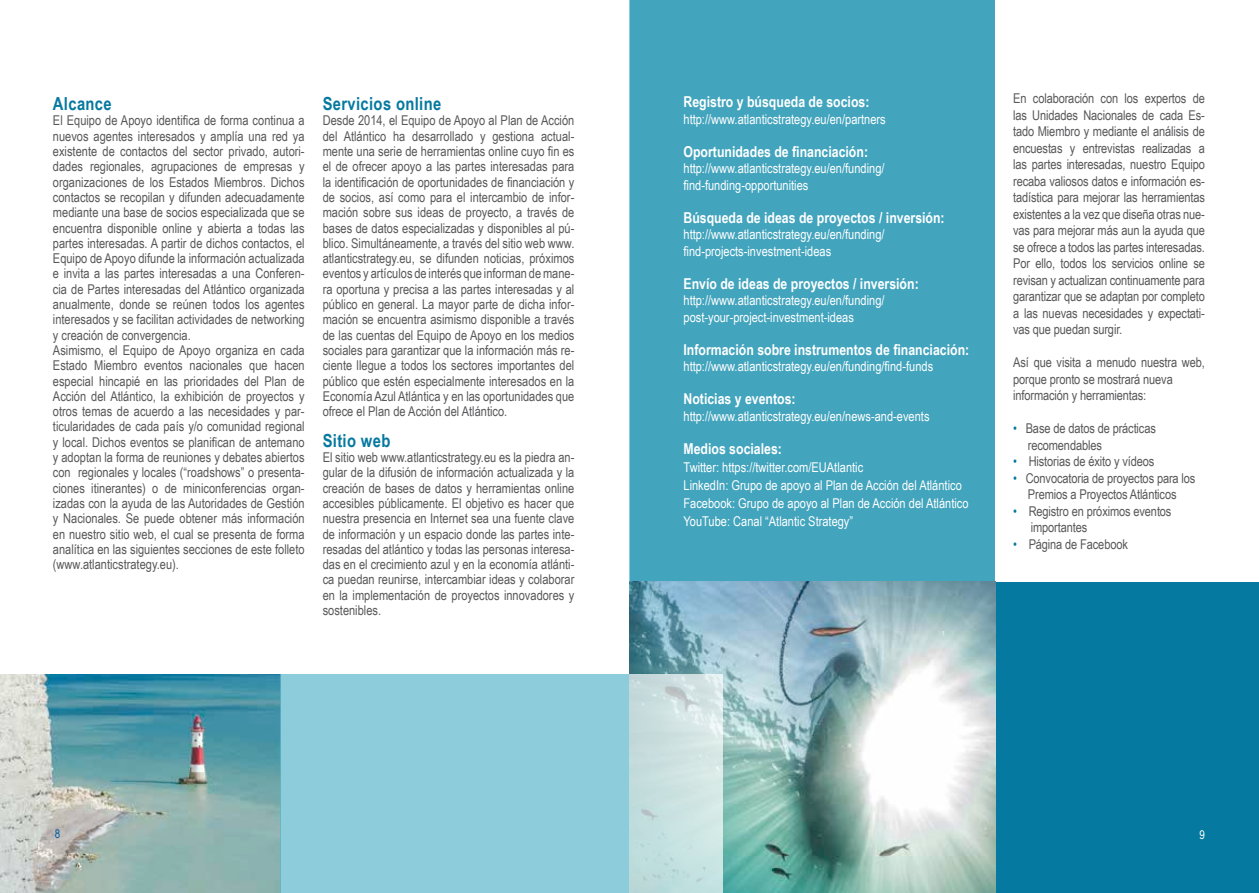
<style>
.page{position:relative;width:1259px;height:893px;background:#fff}
.page>*{position:absolute;margin:0;border:0;box-sizing:border-box;transform-origin:0 0}
.t1{font:700 18px "Arial Narrow";letter-spacing:.02em;color:#05799f}
.t2{font:700 15px "Arial Narrow";color:#fff}
.t3{font:13.5px/15.3px "Arial Narrow";color:#58585a}
.t4{font:13.5px/16.5px "Arial Narrow";color:#fff}
.t5{font:12px "Arial Narrow";color:#005da3}
.t6{font:12px "Arial Narrow";color:#fff}
.s1{color:#05799f}
</style>
<div class="page">
<img style="left:0;top:675px;width:280px;height:218px">
<div style="left:631px;top:0;width:628px;height:893px;background:#05799f"></div>
<div style="left:995px;top:0;width:264px;height:581px;background:#fff"></div>
<div style="left:280px;top:675px;width:349px;height:218px;background:#8dccda"></div>
<div style="left:629px;top:0;width:366px;height:585px;background:#42a4bd"></div>
<img style="left:629px;top:581px;width:366px;height:312px">
<svg style="left:629px;top:675px;width:94px;height:218px;background:#cae1e0"></svg>
<h1 class="t1" style="left:53px;top:93px;width:60px">Alcance</h1>
<p class="t3" style="left:53px;top:113px;width:253px">El Equipo de Apoyo identifica de forma continua a nuevos agentes interesados y amplía una red ya existente de contactos del sector privado, autori&shy;dades regionales, agrupaciones de empresas y organizaciones de los Estados Miembros. Dichos contactos se recopilan y difunden adecuadamente mediante una base de socios especializada que se encuentra disponible online y abierta a todas las partes interesadas. A partir de dichos contactos, el Equipo de Apoyo difunde la información actualizada e invita a las partes interesadas a una Conferen&shy;cia de Partes interesadas del Atlántico organizada anualmente, donde se reúnen todos los agentes interesados y se facilitan actividades de networking y creación de convergencia.<br>Asimismo, el Equipo de Apoyo organiza en cada Estado Miembro eventos nacionales que hacen especial hincapié en las prioridades del Plan de Acción del Atlántico, la exhibición de proyectos y otros temas de acuerdo a las necesidades y par&shy;ticularidades de cada país y/o comunidad regional y local. Dichos eventos se planifican de antemano y adoptan la forma de reuniones y debates abiertos con regionales y locales (“roadshows” o presenta&shy;ciones itinerantes) o de miniconferencias organ&shy;izadas con la ayuda de las Autoridades de Gestión y Nacionales. Se puede obtener más información en nuestro sitio web, el cual se presenta de forma analítica en las siguientes secciones de este folleto (www.atlanticstrategy.eu).</p>
<h1 class="t1" style="left:323px;top:93px;width:120px">Servicios online</h1>
<p class="t3" style="left:323px;top:113px;width:253px;text-align:justify">Desde 2014, el Equipo de Apoyo al Plan de Acción del Atlántico ha desarrollado y gestiona actual&shy;mente una serie de herramientas online cuyo fin es el de ofrecer apoyo a las partes interesadas para la identificación de oportunidades de financiación y de socios, así como para el intercambio de infor&shy;mación sobre sus ideas de proyecto, a través de bases de datos especializadas y disponibles al pú&shy;blico. Simultáneamente, a través del sitio web www. atlanticstrategy.eu, se difunden noticias, próximos eventos y artículos de interés que informan de mane&shy;ra oportuna y precisa a las partes interesadas y al público en general. La mayor parte de dicha infor&shy;mación se encuentra asimismo disponible a través de las cuentas del Equipo de Apoyo en los medios sociales para garantizar que la información más re&shy;ciente llegue a todos los sectores importantes del público que estén especialmente interesados en la Economía Azul Atlántica y en las oportunidades que ofrece el Plan de Acción del Atlántico.</p>
<h1 class="t1" style="left:323px;top:430px;width:69px">Sitio web</h1>
<p class="t3" style="left:323px;top:450px;width:253px;text-align:justify">El sitio web www.atlanticstrategy.eu es la piedra an&shy;gular de la difusión de información actualizada y la creación de bases de datos y herramientas online accesibles públicamente. El objetivo es hacer que nuestra presencia en Internet sea una fuente clave de información y un espacio donde las partes inte&shy;resadas del atlántico y todas las personas interesa&shy;das en el crecimiento azul y en la economía atlánti&shy;ca puedan reunirse, intercambiar ideas y colaborar en la implementación de proyectos innovadores y sostenibles.</p>
<p class="t2" style="left:683px;top:93px;width:187px">Registro y búsqueda de socios:</p>
<p class="t4" style="left:683px;top:111px;width:204px">http://www.atlanticstrategy.eu/en/partners</p>
<p class="t2" style="left:683px;top:143px;width:186px">Oportunidades de financiación:</p>
<p class="t4" style="left:683px;top:160px;width:203px">http://www.atlanticstrategy.eu/en/funding/ find-funding-opportunities</p>
<p class="t2" style="left:683px;top:209px;width:263px">Búsqueda de ideas de proyectos / inversión:</p>
<p class="t4" style="left:683px;top:226px;width:203px">http://www.atlanticstrategy.eu/en/funding/ find-projects-investment-ideas</p>
<p class="t2" style="left:683px;top:275px;width:237px">Envío de ideas de proyectos / inversión:</p>
<p class="t4" style="left:683px;top:292px;width:203px">http://www.atlanticstrategy.eu/en/funding/ post-your-project-investment-ideas</p>
<p class="t2" style="left:683px;top:341px;width:287px">Información sobre instrumentos de financiación:</p>
<p class="t4" style="left:683px;top:358px;width:251px">http://www.atlanticstrategy.eu/en/funding/find-funds</p>
<p class="t2" style="left:683px;top:390px;width:114px">Noticias y eventos:</p>
<p class="t4" style="left:683px;top:408px;width:247px">http://www.atlanticstrategy.eu/en/news-and-events</p>
<p class="t2" style="left:683px;top:440px;width:100px">Medios sociales:</p>
<p class="t4" style="left:683px;top:458px;width:286px;line-height:18px">Twitter: https://twitter.com/EUAtlantic<br>LinkedIn: Grupo de apoyo al Plan de Acción del Atlántico Facebook: Grupo de apoyo al Plan de Acción del Atlántico YouTube: Canal “Atlantic Strategy”</p>
<p class="t3" style="left:1013px;top:90px;width:193px;line-height:16.5px;text-align:justify">En colaboración con los expertos de las Unidades Nacionales de cada Es&shy;tado Miembro y mediante el análisis de encuestas y entrevistas realizadas a las partes interesadas, nuestro Equipo recaba valiosos datos e información es&shy;tadística para mejorar las herramientas existentes a la vez que diseña otras nue&shy;vas para mejorar más aun la ayuda que se ofrece a todos las partes interesadas.<br>Por ello, todos los servicios online se revisan y actualizan continuamente para garantizar que se adaptan por completo a las nuevas necesidades y expectati&shy;vas que puedan surgir.</p>
<p class="t3" style="left:1013px;top:354px;width:193px;line-height:16.5px">Así que visita a menudo nuestra web, porque pronto se mostrará nueva información y herramientas:</p>
<p class="t3" style="left:1028px;top:420px;width:130px;line-height:16.5px;text-indent:-15px"><span class="s1">•</span> Base de datos de prácticas recomendables</p>
<p class="t3" style="left:1013px;top:454px;width:143px"><span class="s1">•</span> Historias de éxito y vídeos</p>
<p class="t3" style="left:1013px;top:470px;width:184px;line-height:16.5px;text-align:center"><span class="s1">•</span> Convocatoria de proyectos para los<br>Premios a Proyectos Atlánticos</p>
<p class="t3" style="left:1030px;top:503px;width:142px;line-height:16.5px;text-indent:-18px"><span class="s1">•</span> Registro en próximos eventos importantes</p>
<p class="t3" style="left:1013px;top:536px;width:116px"><span class="s1">•</span> Página de Facebook</p>
<p class="t5" style="left:55px;top:827px;width:7px">8</p>
<p class="t6" style="left:1199px;top:828px;width:7px">9</p>
</div>
